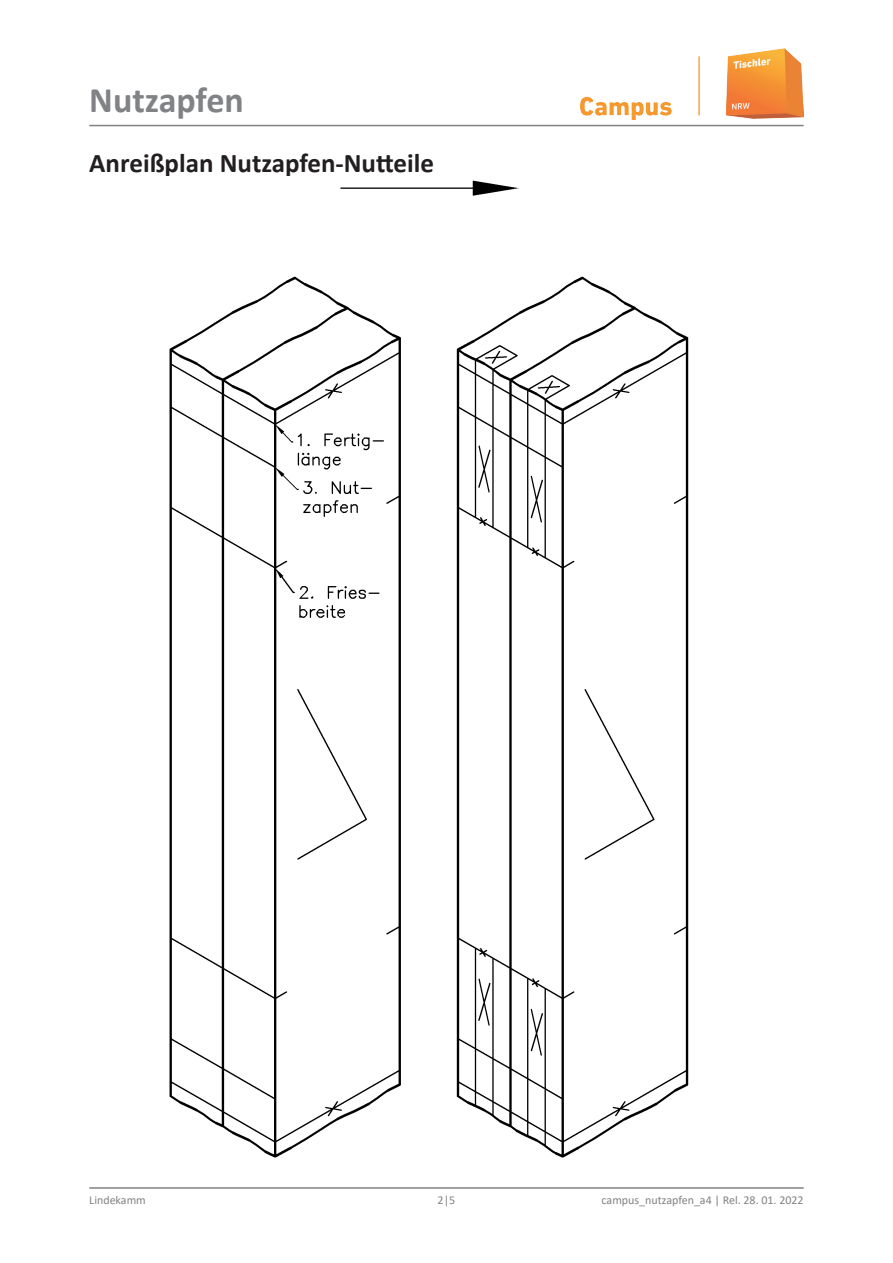
<style>
.page{position:relative;width:893px;height:1263px;background:#fff}
.page>*{position:absolute;margin:0;border:0;box-sizing:border-box;transform-origin:0 0}
.t1{font:700 36px "Calibri";color:#808285}
.t2{font:700 27px "Calibri";color:#231f20}
.t3{font:12px "Calibri";color:#808285}
</style>
<div class="page">
<img style="left:580px;top:49px;width:224px;height:70px">
<hr style="left:89px;top:125px;width:715px;height:1px;background:#808285">
<hr style="left:89px;top:1187px;width:715px;height:2px;background:#808285">
<img style="left:169px;top:180px;width:520px;height:978px">
<h1 class="t1" style="left:89px;top:75px;width:156px">Nutzapfen</h1>
<h2 class="t2" style="left:89px;top:144px;width:346px">Anreißplan Nutzapfen-Nutteile</h2>
<p class="t3" style="left:89px;top:1192px;width:58px">Lindekamm</p>
<p class="t3" style="left:438px;top:1192px;width:19px">2|5</p>
<p class="t3" style="left:602px;top:1192px;width:204px">campus_nutzapfen_a4 | Rel. 28. 01. 2022</p>
</div>
